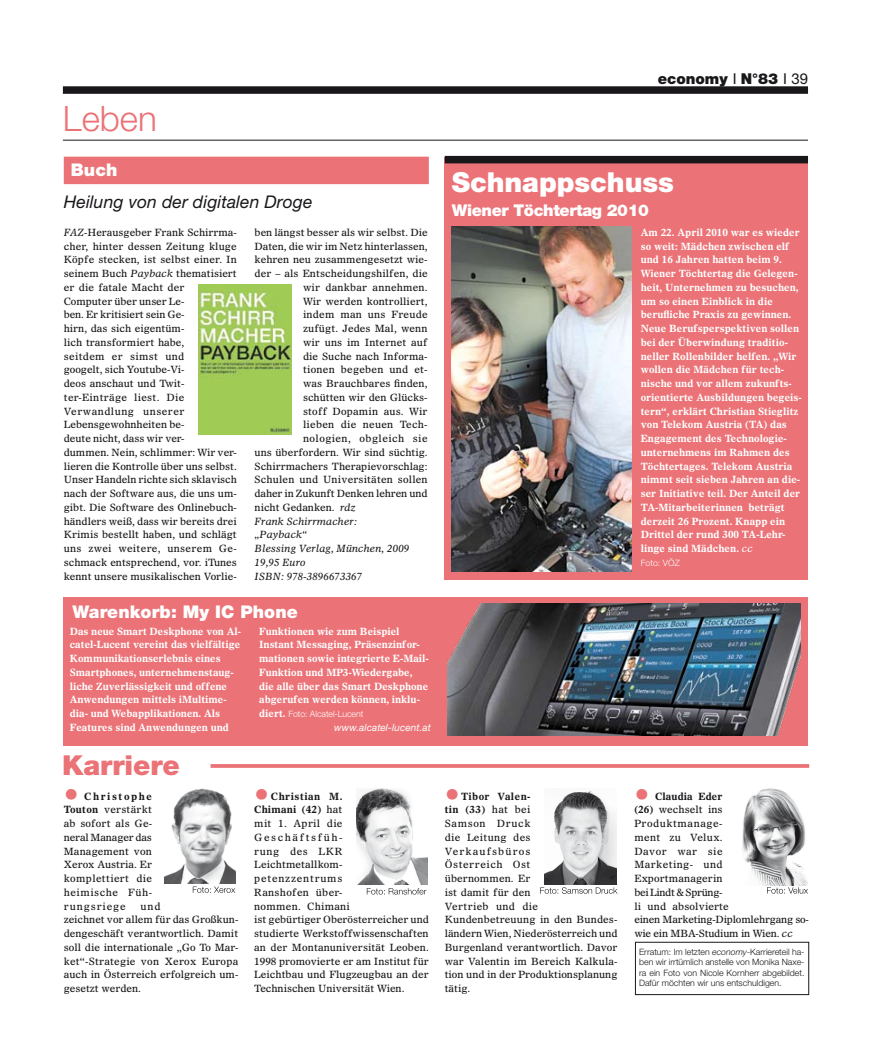
<style>
.page{position:relative;width:886px;height:1063px;background:#fff}
.page>*{position:absolute;margin:0;border:0;box-sizing:border-box;transform-origin:0 0}
.t1{font:300 35px "Helvetica Neue LT";color:#eb7276}
.t2{font:900 27.5px "Helvetica Neue LT";letter-spacing:-.005em;color:#fff}
.t3{font:900 27.5px "Helvetica Neue LT";color:#eb7276}
.t4{font:italic 17.5px "Helvetica Neue LT";letter-spacing:.005em;color:#1a171b}
.t5{font:900 17.5px "Helvetica Neue LT";letter-spacing:.005em;color:#fff}
.t6{font:900 16.25px "Helvetica Neue LT";letter-spacing:-.025em;color:#fff}
.t7{font:900 15px "Helvetica Neue LT";color:#1a171b}
.t8{font:10px/13.8px "Olympian LT";letter-spacing:.005em;color:#1a171b}
.t9{font:700 10px/13.8px "Olympian LT";color:#fff}
.t10{font:italic 10px "Olympian LT";color:#1a171b}
.t11{font:10px "Olympian LT";letter-spacing:.025em;color:#1a171b}
.t12{font:italic 10px "Helvetica Neue LT";letter-spacing:.005em;color:#fff}
.t13{font:10px "Olympian LT";letter-spacing:.045em;color:#1a171b}
.t14{font:10px "Olympian LT";letter-spacing:.03em;color:#1a171b}
.t15{font:300 8.75px/10.5px "Helvetica Neue LT";color:#1a171b;text-align:justify}
.t16{font:300 8.75px "Helvetica Neue LT";letter-spacing:-.005em;color:#fff}
.s1{font-style:italic}
.s2{font-family:"Olympian LT";font-weight:700;font-size:10px}
.s3{font-weight:400}
.s4{font-weight:400;font-style:italic}
.s5{font-family:"Helvetica Neue LT";font-weight:900;font-size:30px;color:#eb7276}
.s6{font-weight:700}
</style>
<div class="page">
<div style="left:63px;top:597px;width:745px;height:149px;background:#eb7276"></div>
<div style="left:63px;top:86px;width:745px;height:8px;background:#1a171b"></div>
<hr style="left:63px;top:140px;width:745px;height:1px;background:#1a171b">
<img style="left:165px;top:788px;width:71px;height:96px">
<svg style="left:211px;top:764px;width:598px;height:4px;background:#eb7a7e"></svg>
<div style="left:445px;top:158px;width:363px;height:422px;background:#eb7276"></div>
<img style="left:452px;top:226px;width:180px;height:346px">
<div style="left:445px;top:156px;width:363px;height:7px;background:#1a171b"></div>
<div style="left:64px;top:157px;width:365px;height:27px;background:#eb7276"></div>
<img style="left:198px;top:284px;width:94px;height:150px">
<img style="left:356px;top:788px;width:71px;height:97px">
<img style="left:742px;top:788px;width:65px;height:97px">
<img style="left:544px;top:791px;width:73px;height:94px">
<div style="left:635px;top:942px;width:174px;height:53px;border:1px solid #1a171b"></div>
<svg style="left:767px;top:887px;width:41px;height:7px"></svg>
<svg style="left:367px;top:888px;width:59px;height:7px"></svg>
<svg style="left:193px;top:887px;width:42px;height:6px"></svg>
<svg style="left:540px;top:887px;width:77px;height:7px"></svg>
<img style="left:447px;top:603px;width:354px;height:132px">
<h1 class="t1" style="left:63px;top:97px;width:96px">Leben</h1>
<h3 class="t5" style="left:71px;top:159px;width:48px">Buch</h3>
<h3 class="t4" style="left:64px;top:192px;width:250px">Heilung von der digitalen Droge</h3>
<p class="t8" style="left:64px;top:225px;width:175px"><span class="s1">FAZ</span>-Herausgeber Frank Schirrma&shy;cher, hinter dessen Zeitung kluge<br>Köpfe stecken, ist selbst einer. In seinem Buch <span class="s1">Payback</span> thematisiert er die fatale Macht der<br>Computer über unser Le-<br>ben. Er kritisiert sein Ge-<br>hirn, das sich eigentüm-<br>lich transformiert habe,<br>seitdem er simst und<br>googelt, sich You-tube-Vi-<br>deos anschaut und Twit&shy;ter-Einträge liest. Die<br>Verwandlung unserer<br>Lebensgewohnheiten be-<br>deute nicht, dass wir ver-<br>dummen. Nein, schlimmer: Wir ver&shy;lieren die Kontrolle über uns selbst.<br>Unser Handeln richte sich sklavisch nach der Software aus, die uns um&shy;gibt. Die Software des Onlinebuch&shy;händlers weiß, dass wir bereits drei<br>Krimis bestellt haben, und schlägt uns zwei weitere, unserem Ge&shy;schmack entsprechend, vor. iTunes kennt unsere musikalischen Vorlie-</p>
<p class="t8" style="left:255px;top:225px;width:175px">ben längst besser als wir selbst. Die</p>
<p class="t8" style="left:255px;top:239px;width:174px">Daten, die wir im Netz hinterlassen,</p>
<p class="t8" style="left:255px;top:253px;width:175px">kehren neu zusammengesetzt wie-</p>
<p class="t8" style="left:255px;top:266px;width:175px">der – als Entscheidungshilfen, die</p>
<p class="t8" style="left:303px;top:280px;width:126px">wir dankbar annehmen.</p>
<p class="t8" style="left:303px;top:294px;width:126px">Wir werden kontrolliert,</p>
<p class="t11" style="left:303px;top:309px;width:126px">indem man uns Freude</p>
<p class="t8" style="left:303px;top:321px;width:126px">zufügt. Jedes Mal, wenn</p>
<p class="t8" style="left:303px;top:335px;width:126px">wir uns im Internet auf</p>
<p class="t8" style="left:303px;top:349px;width:126px">die Suche nach Informa-</p>
<p class="t11" style="left:303px;top:364px;width:126px">tionen begeben und et-</p>
<p class="t8" style="left:303px;top:376px;width:126px">was Brauchbares finden,</p>
<p class="t8" style="left:303px;top:390px;width:126px">schütten wir den Glücks-</p>
<p class="t8" style="left:303px;top:404px;width:126px">stoff Dopamin aus. Wir</p>
<p class="t14" style="left:303px;top:419px;width:126px">lieben die neuen Tech-</p>
<p class="t13" style="left:303px;top:432px;width:126px">nologien, obgleich sie</p>
<p class="t8" style="left:255px;top:445px;width:175px">uns überfordern. Wir sind süchtig.</p>
<p class="t8" style="left:255px;top:459px;width:174px">Schirrmachers Therapievorschlag:</p>
<p class="t8" style="left:255px;top:473px;width:175px">Schulen und Universitäten sollen</p>
<p class="t8" style="left:255px;top:486px;width:174px">daher in Zukunft Denken lehren und</p>
<p class="t8" style="left:255px;top:500px;width:103px">nicht Gedanken. <span class="s1">rdz</span></p>
<p class="t10" style="left:255px;top:515px;width:104px">Frank Schirrmacher:</p>
<p class="t10" style="left:255px;top:529px;width:54px">„Payback“</p>
<p class="t10" style="left:255px;top:542px;width:156px">Blessing Verlag, München, 2009</p>
<p class="t10" style="left:255px;top:556px;width:53px">19,95 Euro</p>
<p class="t10" style="left:255px;top:570px;width:109px">ISBN: 978-3896673367</p>
<h3 class="t5" style="left:73px;top:601px;width:227px">Warenkorb: My IC Phone</h3>
<p class="t9" style="left:70px;top:624px;width:173px">Das neue Smart Deskphone von Al&shy;catel-Lucent vereint das vielfältige Kommunikationserlebnis eines Smartphones, unternehmenstaug&shy;liche Zuverlässigkeit und offene Anwendungen mittels iMultime&shy;dia- und Webapplikationen. Als Features sind Anwendungen und</p>
<p class="t9" style="left:259px;top:624px;width:170px">Funktionen wie zum Beispiel<br>Instant Messaging, Präsenzinfor&shy;mationen sowie integrierte E-Mail-<br>Funktion und MP3-Wiedergabe, die alle über das Smart Deskphone abgerufen werden können, inklu-</p>
<p class="t16" style="left:259px;top:709px;width:106px"><span class="s2">diert.</span> Foto: Alcatel-Lucent</p>
<p class="t12" style="left:334px;top:721px;width:98px">www.alcatel-lucent.at</p>
<h2 class="t3" style="left:62px;top:749px;width:119px">Karriere</h2>
<h3 class="t7" style="left:658px;top:70px;width:152px">economy <span class="s3">I</span> N°83 <span class="s3">I 39</span></h3>
<h2 class="t2" style="left:452px;top:166px;width:224px">Schnappschuss</h2>
<h3 class="t6" style="left:452px;top:200px;width:199px">Wiener Töchtertag 2010</h3>
<p class="t9" style="left:641px;top:225px;width:163px">Am 22. April 2010 war es wieder so weit: Mädchen zwischen elf und 16 Jahren hatten beim 9.<br>Wiener Töchtertag die Gelegen&shy;heit, Unternehmen zu besuchen, um so einen Einblick in die berufliche Praxis zu gewinnen.<br>Neue Berufsperspektiven sollen bei der Überwindung traditio&shy;neller Rollenbilder helfen. „Wir wollen die Mädchen für tech&shy;nische und vor allem zukunfts&shy;orientierte Ausbildungen begeis&shy;tern“, erklärt Christian Stieglitz von Telekom Austria (TA) das<br>Engagement des Technologie&shy;unternehmens im Rahmen des<br>Töchtertages. Telekom Austria nimmt seit sieben Jahren an die&shy;ser Initiative teil. Der Anteil der<br>TA-Mitarbeiterinnen beträgt derzeit 26 Prozent. Knapp ein<br>Drittel der rund 300 TA-Lehr&shy;linge sind Mädchen. <span class="s4">cc</span></p>
<p class="t16" style="left:641px;top:557px;width:40px">Foto: VÖZ</p>
<p class="t8" style="left:64px;top:789px;width:90px;text-align:justify"><span class="s5">•</span> <span class="s6">Christophe Touton</span> verstärkt ab sofort als Ge&shy;neral Manager das Management von Xerox Aus-tria. Er komplettiert die heimische Füh&shy;rungsriege</p>
<p class="t8" style="left:64px;top:899px;width:176px;text-indent:77px">und<br>zeichnet vor allem für das Großkun&shy;dengeschäft verantwortlich. Damit soll die internationale „Go To Mar&shy;ket“-Strategie von Xerox Europa auch in Österreich erfolgreich um&shy;gesetzt werden.</p>
<p class="t8" style="left:254px;top:789px;width:176px"><span class="s5">•</span> <span class="s6">Christian M.<br>Chimani (42)</span> hat<br>mit 1. April die<br>Geschäftsfüh-<br>rung des LKR<br>Leichtmetallkom&shy;petenzzentrums<br>Ranshofen über-<br>nommen. Chimani<br>ist gebürtiger Oberösterreicher und studierte Werkstoffwissenschaften an der Montanuniversität Leoben.<br>1998 promovierte er am Institut für<br>Leichtbau und Flugzeugbau an der<br>Technischen Universität Wien.</p>
<p class="t8" style="left:634px;top:789px;width:176px"><span class="s5">•</span> <span class="s6">Claudia Eder<br>(26)</span> wechselt ins<br>Produktmanage-<br>ment zu Velux.<br>Davor war sie<br>Marketing- und<br>Exportmanagerin<br>bei Lindt &amp; Sprüng-<br>li und absolvierte<br>einen Marketing-Diplomlehrgang so&shy;wie ein MBA-Studium in Wien. <span class="s1">cc</span></p>
<p class="t8" style="left:445px;top:789px;width:174px"><span class="s5">•</span><span class="s6">Tibor Valen-<br>tin (33)</span> hat bei<br>Samson Druck<br>die Leitung des<br>Verkaufsbüros<br>Österreich Ost<br>übernommen. Er<br>ist damit für den<br>Vertrieb und die<br>Kundenbetreuung in den Bundes&shy;ländern Wien, Niederösterreich und<br>Burgenland verantwortlich. Davor war Valentin im Bereich Kalkula&shy;tion und in der Produktionsplanung tätig.</p>
<p class="t15" style="left:639px;top:946px;width:167px">Erratum: Im letzten <span class="s1">economy-</span>Karriereteil ha&shy;ben wir irrtümlich anstelle von Monika Naxe&shy;ra ein Foto von Nicole Kornherr abgebildet.<br>Dafür möchten wir uns entschuldigen.</p>
</div>
